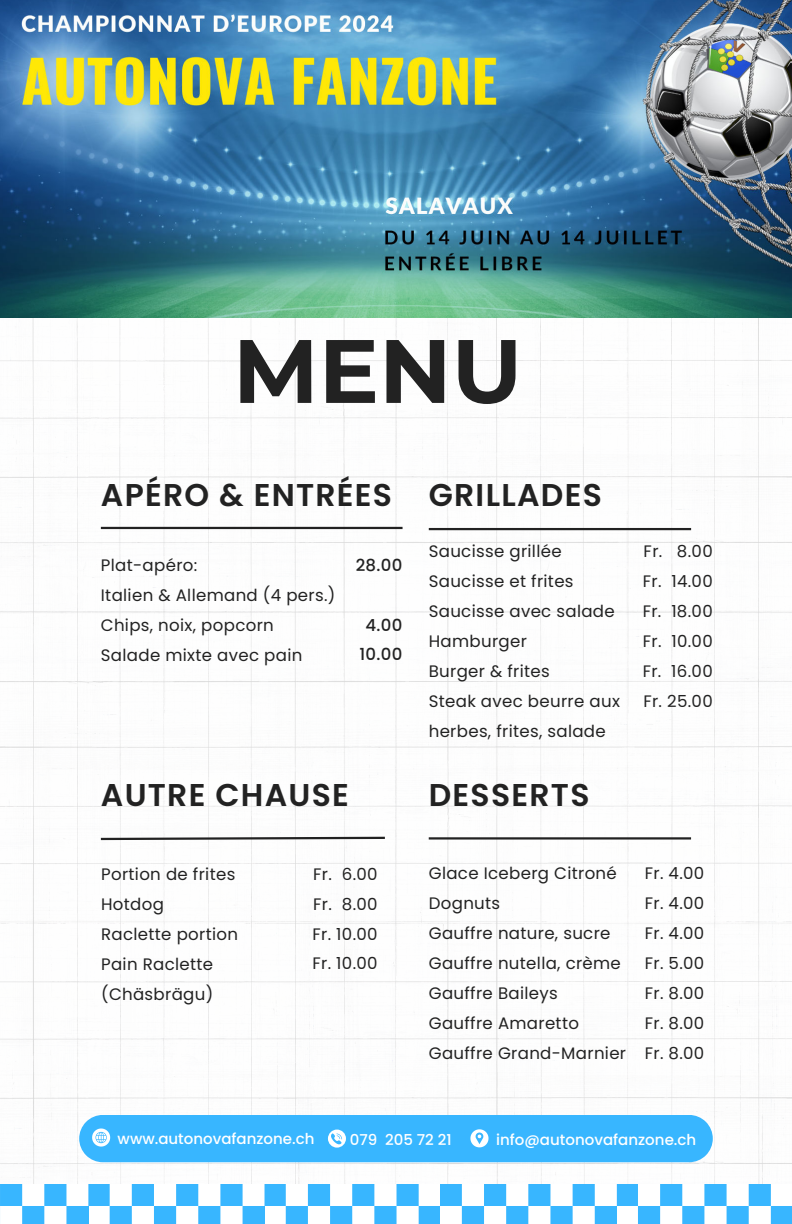
<style>
.page{position:relative;width:792px;height:1224px;background:#fff}
.page>*{position:absolute;margin:0;border:0;box-sizing:border-box;transform-origin:0 0}
.t1{font:700 89.8px "Montserrat";color:#222}
.t2{font:600 31.5px "Poppins";letter-spacing:.04em;color:#222}
.t3{font:16.6px/30px "Poppins";letter-spacing:.02em;color:#222}
.t4{font:500 16.6px/29.7px "Poppins";letter-spacing:.02em;color:#222;text-align:center}
.t5{font:500 15px "Poppins";color:#fff}
</style>
<div class="page">
<img style="left:0;top:317px;width:792px;height:867px">
<img style="left:0;top:0;width:792px;height:317px">
<hr style="left:101px;top:527px;width:302px;height:2px;background:#222">
<hr style="left:429px;top:528px;width:262px;height:2px;background:#222">
<svg style="left:99px;top:836px;width:288px;height:5px"></svg>
<hr style="left:429px;top:837px;width:262px;height:3px;background:#222">
<svg style="left:0;top:1184px;width:792px;height:40px"></svg>
<div style="left:79px;top:1115px;width:634px;height:47px;background:#38b6ff"></div>
<h1 class="t1" style="left:233px;top:306px;width:291px">MENU</h1>
<h2 class="t2" style="left:101px;top:477px;width:293px">APÉRO &amp; ENTRÉES</h2>
<p class="t3" style="left:101px;top:551px;width:236px">Plat-apéro:<br>Italien &amp; Allemand (4 pers.)<br>Chips, noix, popcorn<br>Salade mixte avec pain</p>
<p class="t4" style="left:356px;top:551px;width:48px">28.00</p>
<p class="t4" style="left:359px;top:610px;width:45px">4.00<br>10.00</p>
<h2 class="t2" style="left:429px;top:477px;width:175px">GRILLADES</h2>
<p class="t3" style="left:429px;top:536px;width:193px">Saucisse grillée<br>Saucisse et frites<br>Saucisse avec salade<br>Hamburger<br>Burger &amp; frites<br>Steak avec beurre aux herbes, frites, salade</p>
<p class="t3" style="left:643px;top:536px;width:72px;text-align:justify">Fr. 8.00<br>Fr. 14.00<br>Fr. 18.00<br>Fr. 10.00<br>Fr. 16.00<br>Fr. 25.00</p>
<h2 class="t2" style="left:101px;top:776px;width:250px">AUTRE CHAUSE</h2>
<h2 class="t2" style="left:429px;top:776px;width:162px">DESSERTS</h2>
<p class="t3" style="left:429px;top:858px;width:199px">Glace Iceberg Citroné<br>Dognuts<br>Gauffre nature, sucre<br>Gauffre nutella, crème<br>Gauffre Baileys<br>Gauffre Amaretto<br>Gauffre Grand-Marnier</p>
<p class="t3" style="left:101px;top:860px;width:138px">Portion de frites<br>Hotdog<br>Raclette portion<br>Pain Raclette (Chäsbrägu)</p>
<p class="t3" style="left:312px;top:860px;width:67px;line-height:29.7px;text-align:justify">Fr. 6.00<br>Fr. 8.00<br>Fr. 10.00<br>Fr. 10.00</p>
<p class="t3" style="left:645px;top:858px;width:61px;text-align:justify">Fr. 4.00<br>Fr. 4.00<br>Fr. 4.00<br>Fr. 5.00<br>Fr. 8.00<br>Fr. 8.00<br>Fr. 8.00</p>
<p class="t5" style="left:118px;top:1130px;width:198px">www.autonovafanzone.ch</p>
<p class="t5" style="left:350px;top:1131px;width:103px">079 205 72 21</p>
<p class="t5" style="left:496px;top:1131px;width:202px">info@autonovafanzone.ch</p>
</div>
